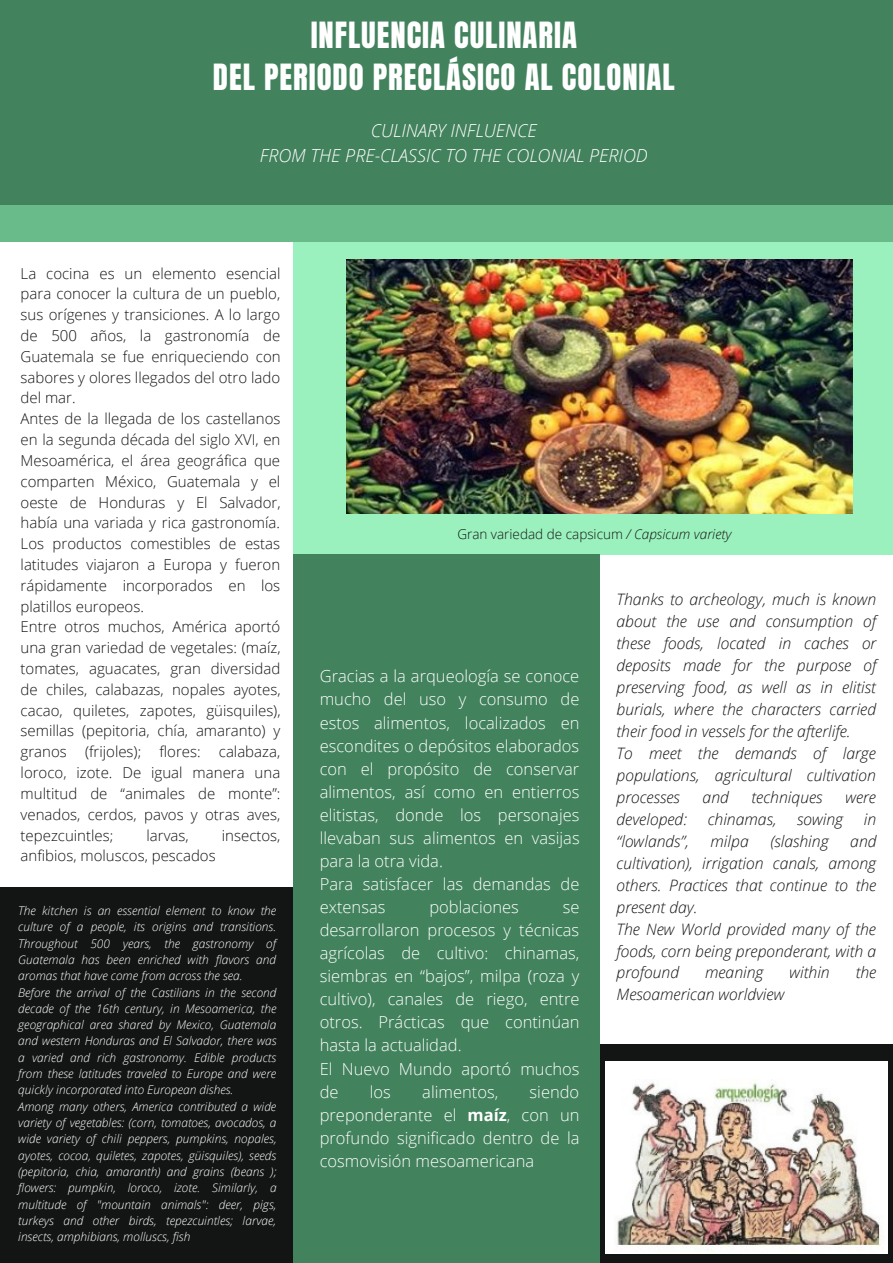
<style>
.page{position:relative;width:893px;height:1263px;background:#fff}
.page>*{position:absolute;margin:0;border:0;box-sizing:border-box;transform-origin:0 0}
.t1{font:30.75px/42.8px "Anton";letter-spacing:.03em;color:#fff;text-align:center}
.t2{font:italic 300 18px/24.8px "Open Sans";color:#fff;text-align:center}
.t3{font:300 16.5px/23.1px "Open Sans";color:#fff}
.t4{font:italic 300 15.75px/21.9px "Open Sans";color:#131414}
.t5{font:300 15px/20.9px "Open Sans";color:#131414}
.t6{font:300 13.5px "Open Sans";color:#131414}
.t7{font:italic 300 11.93px/16.4px "Open Sans";color:#fff}
.s1{font-style:italic}
.s2{font-weight:700}
</style>
<div class="page">
<div style="left:0;top:0;width:893px;height:224px;background:#42825d"></div>
<div style="left:293px;top:242px;width:600px;height:312px;background:#9bf1bd"></div>
<div style="left:0;top:205px;width:893px;height:36px;background:#6abb8a"></div>
<div style="left:293px;top:555px;width:306px;height:708px;background:#42825d"></div>
<div style="left:0;top:887px;width:293px;height:376px;background:#131414"></div>
<div style="left:599px;top:1044px;width:294px;height:219px;background:#131414"></div>
<img style="left:346px;top:259px;width:507px;height:254px">
<img style="left:605px;top:1062px;width:283px;height:191px">
<h1 class="t1" style="left:213px;top:14px;width:463px">INFLUENCIA CULINARIA<br>DEL PERIODO PRECLÁSICO AL COLONIAL</h1>
<p class="t2" style="left:260px;top:118px;width:389px">CULINARY INFLUENCE<br>FROM THE PRE-CLASSIC TO THE COLONIAL PERIOD</p>
<p class="t5" style="left:21px;top:262px;width:261px">La cocina es un elemento esencial para conocer la cultura de un pueblo, sus orígenes y transiciones. A lo largo de 500 años, la gastronomía de Guatemala se fue enriqueciendo con sabores y olores llegados del otro lado del mar.<br>Antes de la llegada de los castellanos en la segunda década del siglo XVI, en Mesoamérica, el área geográfica que comparten México, Guatemala y el oeste de Honduras y El Salvador, había una variada y rica gastronomía.<br>Los productos comestibles de estas latitudes viajaron a Europa y fueron rápidamente incorporados en los platillos europeos.<br>Entre otros muchos, América aportó una gran variedad de vegetales: (maíz, tomates, aguacates, gran diversidad de chiles, calabazas, nopales ayotes, cacao, quiletes, zapotes, güisquiles), semillas (pepitoria, chía, amaranto) y granos (frijoles); flores: calabaza, loroco, izote. De igual manera una multitud de “animales de monte”: venados, cerdos, pavos y otras aves, tepezcuintles;</p>
<p class="t5" style="left:146px;top:824px;width:44px">larvas,</p>
<p class="t5" style="left:222px;top:824px;width:60px">insectos,</p>
<p class="t5" style="left:21px;top:845px;width:197px">anfibios, moluscos, pescados</p>
<p class="t7" style="left:18px;top:902px;width:260px">The kitchen is an essential element to know the culture of a people, its origins and transitions.<br>Throughout 500 years, the gastronomy of Guatemala has been enriched with flavors and aromas that have come from across the sea.<br>Before the arrival of the Castilians in the second decade of the 16th century, in Mesoamerica, the geographical area shared by Mexico, Guatemala and western Honduras and El Salvador, there was a varied and rich gastronomy. Edible products from these latitudes traveled to Europe and were quickly incorporated into European dishes.<br>Among many others, America contributed a wide variety of vegetables: (corn, tomatoes, avocados, a wide variety of chili peppers, pumpkins, nopales, ayotes, cocoa, quiletes, zapotes, güisquiles), seeds (pepitoria, chia, amaranth) and grains (beans ); flowers: pumpkin, loroco, izote. Similarly, a multitude of "mountain animals": deer, pigs, turkeys and other birds, tepezcuintles; larvae, insects, amphibians, molluscs, fish</p>
<p class="t6" style="left:457px;top:525px;width:276px">Gran variedad de capsicum <span class="s1">/ Capsicum variety</span></p>
<p class="t3" style="left:320px;top:664px;width:261px">Gracias a la arqueología se conoce mucho del uso y consumo de estos alimentos, localizados en escondites o depósitos elaborados con el propósito de conservar alimentos, así como en entierros elitistas, donde los personajes llevaban sus alimentos en vasijas para la otra vida.<br>Para satisfacer las demandas de extensas</p>
<p class="t3" style="left:429px;top:895px;width:91px">poblaciones</p>
<p class="t3" style="left:320px;top:895px;width:261px;text-indent:243px">se desarrollaron procesos y técnicas agrícolas de cultivo: chinamas, siembras en “bajos”, milpa (roza y cultivo), canales de riego, entre otros. Prácticas que continúan hasta la actualidad.<br>El Nuevo Mundo aportó muchos de</p>
<p class="t3" style="left:320px;top:1079px;width:261px;text-align:justify;text-indent:210px">siendo preponderante el <span class="s2">maíz</span>, con un profundo significado dentro de la cosmovisión mesoamericana</p>
<p class="t3" style="left:370px;top:1079px;width:23px">los</p>
<p class="t3" style="left:422px;top:1079px;width:77px">alimentos,</p>
<p class="t4" style="left:616px;top:588px;width:261px">Thanks to archeology, much is known about the use and consumption of these foods, located in caches or deposits made for the purpose of preserving food, as well as in elitist burials, where the characters carried their food in vessels for the afterlife.<br>To meet the demands of large populations, agricultural cultivation processes</p>
<p class="t4" style="left:702px;top:786px;width:28px">and</p>
<p class="t4" style="left:751px;top:786px;width:73px">techniques</p>
<p class="t4" style="left:845px;top:786px;width:32px">were</p>
<p class="t4" style="left:616px;top:808px;width:72px">developed:</p>
<p class="t4" style="left:707px;top:808px;width:70px">chinamas,</p>
<p class="t4" style="left:797px;top:808px;width:48px">sowing</p>
<p class="t4" style="left:864px;top:808px;width:14px">in</p>
<p class="t4" style="left:616px;top:830px;width:74px">“lowlands”,</p>
<p class="t4" style="left:710px;top:830px;width:40px">milpa</p>
<p class="t4" style="left:770px;top:830px;width:60px">(slashing</p>
<p class="t4" style="left:616px;top:830px;width:261px;text-indent:234px">and cultivation), irrigation canals, among others. Practices that continue to the present day.<br>The New World provided many of the foods, corn being preponderant, with a profound</p>
<p class="t4" style="left:705px;top:961px;width:60px">meaning</p>
<p class="t4" style="left:789px;top:961px;width:42px">within</p>
<p class="t4" style="left:855px;top:961px;width:22px">the</p>
<p class="t4" style="left:616px;top:983px;width:169px">Mesoamerican worldview</p>
</div>
